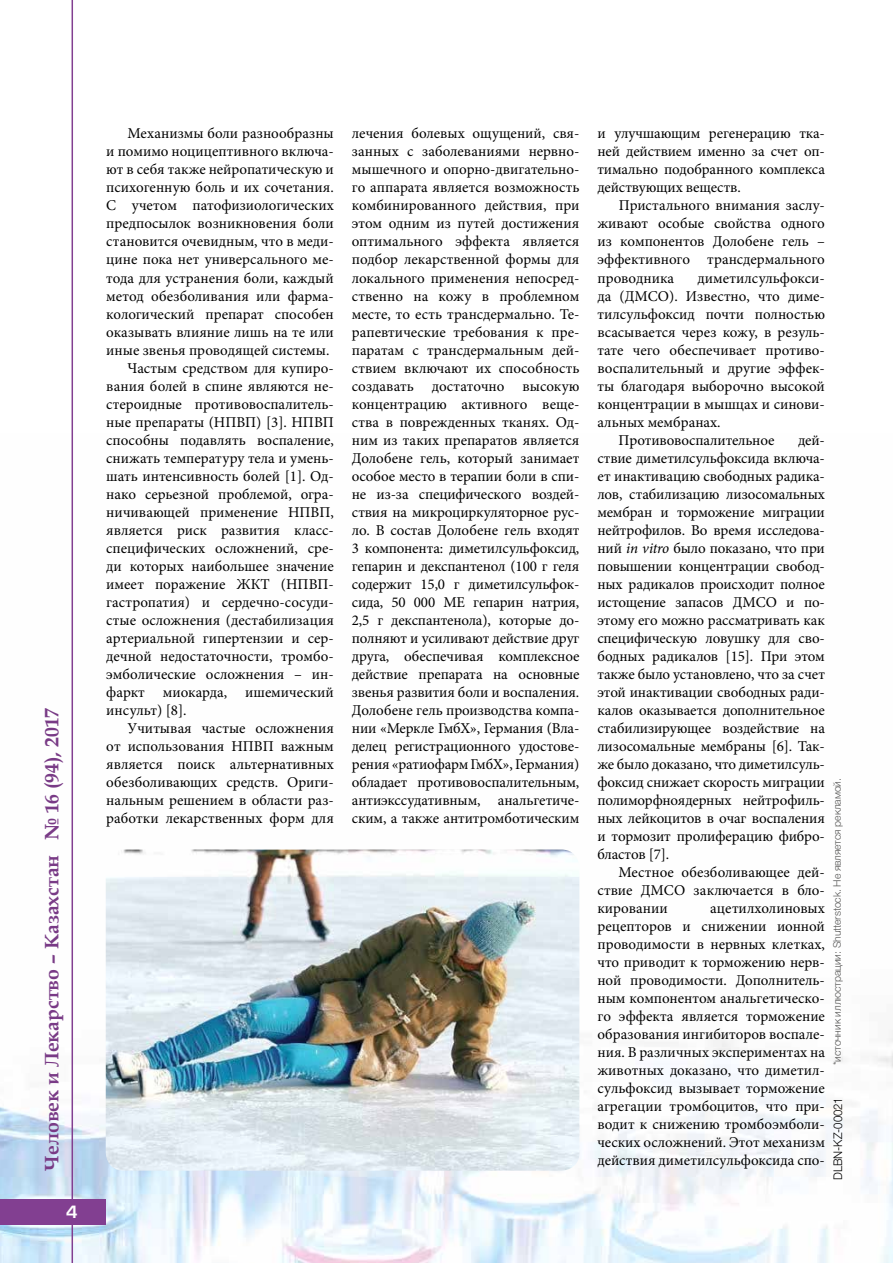
<style>
.page{position:relative;width:893px;height:1263px;background:#fff}
.page>*{position:absolute;margin:0;border:0;box-sizing:border-box;transform-origin:0 0}
.t1{font:700 19.5px "Book Antiqua";color:#793b86}
.t2{font:16.5px "Europe Demi";color:#fff}
.t3{font:15px/18px "Minion Pro";color:#000;text-align:justify}
.t4{font:300 12px "Helvetica Neue Cyr";letter-spacing:-.01em;color:#000;scale:.95 1}
.t5{font:300 10.5px "Helvetica Neue Cyr";letter-spacing:-.01em;color:#575756}
.s1{font-style:italic}
</style>
<div class="page">
<img style="left:0;top:434px;width:893px;height:829px">
<hr style="left:72px;top:0;width:1px;height:1263px;background:#823f91">
<div style="left:0;top:1199px;width:106px;height:26px;background:#823f91"></div>
<img style="left:106px;top:849px;width:473px;height:322px">
<h1 class="t1" style="left:39px;top:1171px;width:464px;rotate:-90deg">Человек и Лекарство – Казахстан № 16 (94), 2017</h1>
<p class="t2" style="left:66px;top:1202px;width:13px">4</p>
<p class="t3" style="left:128px;top:125px;width:208px">Механизмы боли разнообразны</p>
<p class="t3" style="left:106px;top:143px;width:229px">и помимо ноцицептивного включа-</p>
<p class="t3" style="left:106px;top:161px;width:229px">ют в себя также нейропатическую и</p>
<p class="t3" style="left:106px;top:179px;width:229px">психогенную боль и их сочетания.</p>
<p class="t3" style="left:106px;top:197px;width:229px">С учетом патофизиологических</p>
<p class="t3" style="left:106px;top:215px;width:229px">предпосылок возникновения боли</p>
<p class="t3" style="left:106px;top:233px;width:229px">становится очевидным, что в меди-</p>
<p class="t3" style="left:106px;top:251px;width:229px">цине пока нет универсального ме-</p>
<p class="t3" style="left:106px;top:269px;width:229px">тода для устранения боли, каждый</p>
<p class="t3" style="left:106px;top:287px;width:229px">метод обезболивания или фарма-</p>
<p class="t3" style="left:106px;top:305px;width:229px">кологический препарат способен</p>
<p class="t3" style="left:106px;top:323px;width:229px">оказывать влияние лишь на те или</p>
<p class="t3" style="left:106px;top:341px;width:225px">иные звенья проводящей системы.</p>
<p class="t3" style="left:128px;top:359px;width:208px">Частым средством для купиро-</p>
<p class="t3" style="left:106px;top:377px;width:229px">вания болей в спине являются не-</p>
<p class="t3" style="left:106px;top:395px;width:229px">стероидные противовоспалитель-</p>
<p class="t3" style="left:106px;top:413px;width:229px">ные препараты (НПВП) [3]. НПВП</p>
<p class="t3" style="left:106px;top:431px;width:229px">способны подавлять воспаление,</p>
<p class="t3" style="left:106px;top:449px;width:229px">снижать температуру тела и умень-</p>
<p class="t3" style="left:106px;top:467px;width:229px">шать интенсивность болей [1]. Од-</p>
<p class="t3" style="left:106px;top:485px;width:229px">нако серьезной проблемой, огра-</p>
<p class="t3" style="left:106px;top:503px;width:229px">ничивающей применение НПВП,</p>
<p class="t3" style="left:106px;top:521px;width:229px">является риск развития класс-</p>
<p class="t3" style="left:106px;top:539px;width:229px">специфических осложнений, сре-</p>
<p class="t3" style="left:106px;top:557px;width:229px">ди которых наибольшее значение</p>
<p class="t3" style="left:106px;top:575px;width:229px">имеет поражение ЖКТ (НПВП-</p>
<p class="t3" style="left:106px;top:593px;width:229px">гастропатия) и сердечно-сосуди-</p>
<p class="t3" style="left:106px;top:611px;width:229px">стые осложнения (дестабилизация</p>
<p class="t3" style="left:106px;top:629px;width:229px">артериальной гипертензии и сер-</p>
<p class="t3" style="left:106px;top:647px;width:229px">дечной недостаточности, тромбо-</p>
<p class="t3" style="left:106px;top:665px;width:229px">эмболические осложнения – ин-</p>
<p class="t3" style="left:106px;top:683px;width:229px">фаркт миокарда, ишемический</p>
<p class="t3" style="left:106px;top:701px;width:82px">инсульт) [8].</p>
<p class="t3" style="left:128px;top:719px;width:208px">Учитывая частые осложнения</p>
<p class="t3" style="left:106px;top:737px;width:229px">от использования НПВП важным</p>
<p class="t3" style="left:106px;top:755px;width:229px">является поиск альтернативных</p>
<p class="t3" style="left:106px;top:773px;width:229px">обезболивающих средств. Ориги-</p>
<p class="t3" style="left:106px;top:791px;width:229px">нальным решением в области раз-</p>
<p class="t3" style="left:106px;top:809px;width:229px">работки лекарственных форм для</p>
<p class="t3" style="left:352px;top:125px;width:229px">лечения болевых ощущений, свя&shy;занных с заболеваниями нервно&shy;мышечного и опорно-двигательно&shy;го аппарата является возможность комбинированного действия, при этом одним из путей достижения оптимального эффекта является подбор лекарственной формы для локального применения непосред&shy;ственно на кожу в проблемном месте, то есть трансдермально. Те&shy;рапевтические требования к пре&shy;паратам с трансдермальным дей&shy;ствием включают их способность создавать достаточно высокую концентрацию активного веще&shy;ства в поврежденных тканях. Од&shy;ним из таких препаратов является Долобене гель, который занимает особое место в терапии боли в спи&shy;не из-за специфического воздей&shy;ствия на микроциркуляторное рус&shy;ло. В состав Долобене гель входят 3 компонента: диметилсульфоксид, гепарин и декспантенол (100 г геля содержит 15,0 г диметилсульфок&shy;сида, 50 000 МЕ гепарин натрия, 2,5 г декспантенола), которые до&shy;полняют и усиливают действие друг друга, обеспечивая комплексное действие препарата на основные звенья развития боли и воспаления.<br>Долобене гель производства компа&shy;нии «Меркле ГмбХ», Германия (Вла&shy;делец регистрационного удостове&shy;рения «ратиофарм ГмбХ», Германия) обладает противовоспалительным, антиэкссудативным, анальгетиче&shy;ским, а также антитромботическим</p>
<p class="t3" style="left:597px;top:125px;width:229px">и улучшающим регенерацию тка&shy;ней действием именно за счет оп&shy;тимально подобранного комплекса действующих веществ.</p>
<p class="t3" style="left:597px;top:197px;width:229px;text-indent:21px">Пристального внимания заслу&shy;живают особые свойства одного из компонентов Долобене гель – эффективного трансдермального проводника</p>
<p class="t3" style="left:698px;top:269px;width:129px">диметилсульфокси-</p>
<p class="t3" style="left:597px;top:287px;width:229px">да (ДМСО). Известно, что диме-</p>
<p class="t3" style="left:597px;top:305px;width:229px">тилсульфоксид почти полностью</p>
<p class="t3" style="left:597px;top:323px;width:229px">всасывается через кожу, в резуль-</p>
<p class="t3" style="left:597px;top:341px;width:229px">тате чего обеспечивает противо-</p>
<p class="t3" style="left:597px;top:359px;width:229px">воспалительный и другие эффек-</p>
<p class="t3" style="left:597px;top:377px;width:229px">ты благодаря выборочно высокой</p>
<p class="t3" style="left:597px;top:395px;width:229px">концентрации в мышцах и синови-</p>
<p class="t3" style="left:597px;top:413px;width:125px">альных мембранах.</p>
<p class="t3" style="left:619px;top:431px;width:157px">Противовоспалительное</p>
<p class="t3" style="left:597px;top:431px;width:229px;text-indent:201px">дей&shy;ствие диметилсульфоксида включа&shy;ет инактивацию свободных радика&shy;лов, стабилизацию лизосомальных мембран и торможение миграции нейтрофилов. Во время исследова&shy;ний <span class="s1">in vitro</span> было показано, что при повышении концентрации свобод&shy;ных радикалов происходит полное истощение запасов ДМСО и по&shy;этому его можно рассматривать как специфическую ловушку для сво&shy;бодных радикалов [15]. При этом также было установлено, что за счет этой инактивации свободных ради&shy;калов оказывается дополнительное стабилизирующее воздействие на лизосомальные мембраны [6]. Так&shy;же было доказано, что диметилсуль&shy;фоксид снижает скорость миграции полиморфноядерных нейтрофиль&shy;ных лейкоцитов в очаг воспаления и тормозит пролиферацию фибро&shy;бластов [7].</p>
<p class="t3" style="left:597px;top:863px;width:229px;text-indent:21px">Местное обезболивающее дей&shy;ствие ДМСО заключается в бло&shy;кировании</p>
<p class="t3" style="left:597px;top:899px;width:229px;text-indent:113px">ацетилхолиновых рецепторов и снижении ионной проводимости в нервных клетках, что приводит к торможению нерв&shy;ной проводимости. Дополнитель&shy;ным компонентом анальгетическо&shy;го эффекта является торможение образования ингибиторов воспале&shy;ния. В различных экспериментах на животных доказано, что диметил&shy;сульфоксид вызывает торможение агрегации тромбоцитов, что при&shy;водит к снижению тромбоэмболи&shy;ческих осложнений. Этот механизм действия диметилсульфоксида спо-</p>
<p class="t5" style="left:831px;top:1065px;width:288px;rotate:-90deg">*источник иллюстрации: Shutterstock. Не является рекламой.</p>
<p class="t4" style="left:831px;top:1180px;width:88px;rotate:-90deg">DLBN-KZ-00021</p>
</div>
